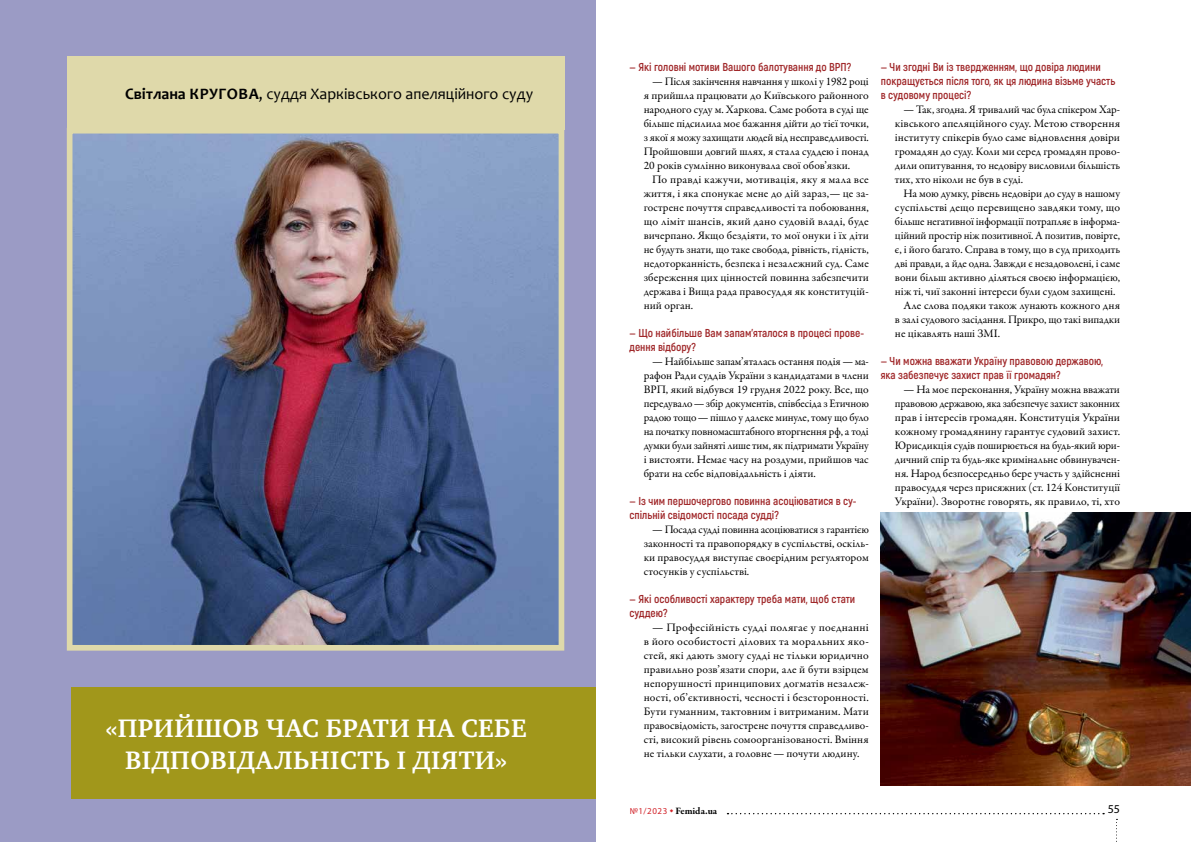
<style>
.page{position:relative;width:1191px;height:842px;background:#fff}
.page>*{position:absolute;margin:0;border:0;box-sizing:border-box;transform-origin:0 0}
.t1{font:700 26px/31.2px "Charter ITC";letter-spacing:.02em;color:#fff;text-align:center}
.t2{font:16px "Candara";color:#000}
.t3{font:12px "Myriad Pro";color:#000}
.t4{font:11.5px/14px "Garamond Premr Pro";color:#000;text-align:justify}
.t5{font:700 11.5px/14px "Akrobat";color:#a0282a}
.t6{font:700 10px "Garamond Premr Pro";letter-spacing:-.01em;color:#000}
.s1{font-weight:700}
.s2{font-family:"Myriad Pro";font-weight:400;font-size:9px;color:#d2232a}
</style>
<div class="page">
<svg style="left:727px;top:813px;width:377px;height:1px"></svg>
<svg style="left:1116px;top:819px;width:1px;height:23px"></svg>
<img style="left:880px;top:512px;width:311px;height:273px">
<div style="left:0;top:0;width:595px;height:842px;background:#9b9bc5"></div>
<img style="left:74px;top:135px;width:483px;height:509px">
<div style="left:67px;top:128px;width:497px;height:523px;border:6px solid #dfd9aa"></div>
<div style="left:71px;top:687px;width:524px;height:112px;background:#a1971b"></div>
<div style="left:67px;top:57px;width:497px;height:73px;background:#dfd9aa"></div>
<h2 class="t2" style="left:125px;top:84px;width:409px"><span class="s1">Світлана КРУГОВА</span>, суддя Харківського апеляційного суду</h2>
<h1 class="t1" style="left:106px;top:713px;width:422px">«ПРИЙШОВ ЧАС БРАТИ НА СЕБЕ<br>ВІДПОВІДАЛЬНІСТЬ І ДІЯТИ»</h1>
<p class="t5" style="left:629px;top:60px;width:223px">— Які головні мотиви Вашого балотування до ВРП?</p>
<p class="t4" style="left:643px;top:74px;width:227px;text-indent:9px">— Після закінчення навчання у школі у 1982 році я прийшла працювати до Київського районного народного суду м. Харкова. Саме робота в суді ще більше підсилила моє бажання дійти до тієї точки, з якої я можу захищати людей від несправедливості.<br>Пройшовши довгий шлях, я стала суддею і понад 20 років сумлінно виконувала свої обов’язки.</p>
<p class="t4" style="left:643px;top:172px;width:227px;text-indent:9px">По правді кажучи, мотивація, яку я мала все життя, і яка спонукає мене до дій зараз,— це за&shy;гострене почуття справедливості та побоювання, що ліміт шансів, який дано судовій владі, буде вичерпано. Якщо бездіяти, то мої онуки і їх діти не будуть знати, що таке свобода, рівність, гідність, недоторканність, безпека і незалежний суд. Саме збереження цих цінностей повинна забезпечити держава і Вища рада правосуддя як конституцій&shy;ний орган.</p>
<p class="t5" style="left:629px;top:326px;width:236px">— Що найбільше Вам запам’яталося в процесі прове&shy;дення відбору?</p>
<p class="t4" style="left:643px;top:354px;width:227px;text-indent:9px">— Найбільше запам’яталась остання подія—ма&shy;рафон Ради суддів України з кандидатами в члени ВРП, який відбувся 19 грудня 2022 року. Все, що передувало—збір документів, співбесіда з Етичною радою тощо—пішло у далеке минуле, тому що було на початку повномасштабного вторгнення рф, а тоді думки були зайняті лише тим, як підтримати Україну і вистояти. Немає часу на роздуми, прийшов час брати на себе відповідальність і діяти.</p>
<p class="t5" style="left:629px;top:494px;width:229px">— Із чим першочергово повинна асоціюватися в су&shy;спільній свідомості посада судді?</p>
<p class="t4" style="left:643px;top:522px;width:227px;text-indent:9px">— Посада судді повинна асоціюватися з гарантією законності та правопорядку в суспільстві, оскіль&shy;ки правосуддя виступає своєрідним регулятором стосунків у суспільстві.</p>
<p class="t5" style="left:629px;top:592px;width:227px">— Які особливості характеру треба мати, щоб стати суддею?</p>
<p class="t4" style="left:643px;top:620px;width:227px;text-indent:9px">— Професійність судді полягає у поєднанні в його особистості ділових та моральних яко&shy;стей, які дають змогу судді не тільки юридично правильно розв’язати спори, але й бути взірцем непорушності принципових догматів незалеж&shy;ності, об’єктивності, чесності і безсторонності.<br>Бути гуманним, тактовним і витриманим. Мати правосвідомість, загострене почуття справедливо&shy;сті, високий рівень сомоорганізованості. Вміння не тільки слухати, а головне — почути людину.</p>
<p class="t5" style="left:880px;top:60px;width:236px">— Чи згодні Ви із твердженням, що довіра людини покращується після того, як ця людина візьме участь в судовому процесі?</p>
<p class="t4" style="left:895px;top:102px;width:227px;text-indent:9px">— Так, згодна. Я тривалий час була спікером Хар&shy;ківського апеляційного суду. Метою створення інституту спікерів було саме відновлення довіри громадян до суду. Коли ми серед громадян прово&shy;дили опитування, то недовіру висловили більшість тих, хто ніколи не був в суді.</p>
<p class="t4" style="left:903px;top:186px;width:218px">На мою думку, рівень недовіри до суду в нашому</p>
<p class="t4" style="left:895px;top:200px;width:226px">суспільстві дещо перевищено завдяки тому, що</p>
<p class="t4" style="left:895px;top:214px;width:227px">більше негативної інформації потрапляє в інформа-</p>
<p class="t4" style="left:895px;top:228px;width:227px">ційний простір ніж позитивної. А позитив, повірте,</p>
<p class="t4" style="left:895px;top:242px;width:227px">є, і його багато. Справа в тому, що в суд приходить</p>
<p class="t4" style="left:895px;top:256px;width:227px">дві правди, а йде одна. Завжди є незадоволені, і саме</p>
<p class="t4" style="left:895px;top:270px;width:226px">вони більш активно діляться своєю інформацією,</p>
<p class="t4" style="left:895px;top:284px;width:222px">ніж ті, чиї законні інтереси були судом захищені.</p>
<p class="t4" style="left:903px;top:298px;width:218px">Але слова подяки також лунають кожного дня</p>
<p class="t4" style="left:895px;top:312px;width:227px">в залі судового засідання. Прикро, що такі випадки</p>
<p class="t4" style="left:895px;top:326px;width:106px">не цікавлять наші ЗМІ.</p>
<p class="t5" style="left:880px;top:354px;width:224px">— Чи можна вважати Україну правовою державою, яка забезпечує захист прав її громадян?</p>
<p class="t4" style="left:895px;top:382px;width:227px;text-indent:9px">— На моє переконання, Україну можна вважати правовою державою, яка забезпечує захист законних прав і інтересів громадян. Конституція України кожному громадянину гарантує судовий захист.<br>Юрисдикція судів поширюється на будь-який юри&shy;дичний спір та будь-яке кримінальне обвинувачен&shy;ня. Народ безпосередньо бере участь у здійсненні правосуддя через присяжних (ст. 124 Конституції України). Зворотнє говорять, як правило, ті, хто</p>
<p class="t6" style="left:629px;top:804px;width:89px"><span class="s2">№1/2023</span> Femida.ua</p>
<p class="t3" style="left:1107px;top:802px;width:14px">55</p>
</div>
